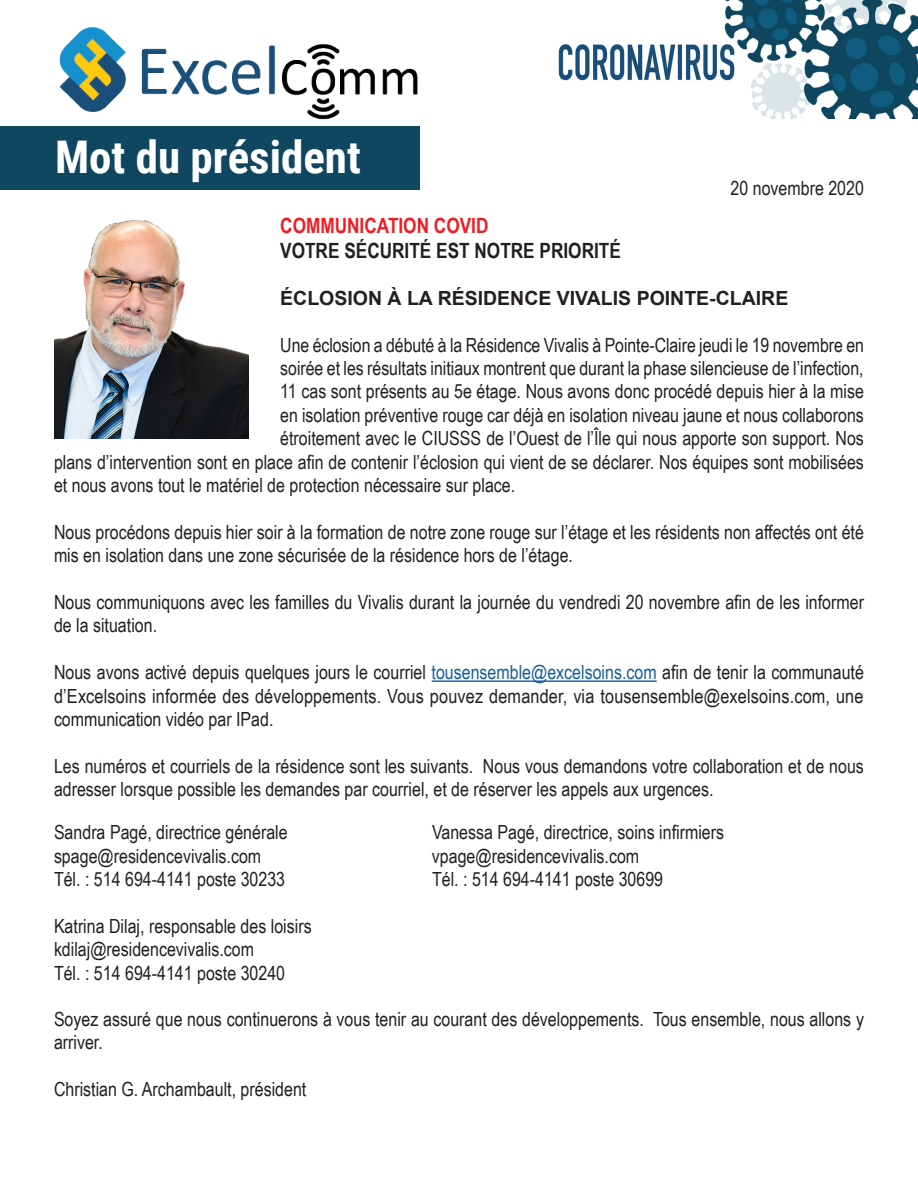
<style>
.page{position:relative;width:918px;height:1188px;background:#fff}
.page>*{position:absolute;margin:0;border:0;box-sizing:border-box;transform-origin:0 0}
.t1{font:700 45px "Roboto Condensed";color:#fff}
.t2{font:700 21px "Arial Narrow";color:#231f20}
.t3{font:700 21px "Arial Narrow";color:#ee1d23}
.t4{font:19.5px/23.4px "Arial Narrow";color:#231f20}
.t5{font:700 19.5px "Arial";color:#231f20}
.s1{color:#175d9e}
</style>
<div class="page">
<img style="left:59px;top:27px;width:359px;height:93px">
<img style="left:558px;top:0;width:360px;height:118px">
<hr style="left:432px;top:680px;width:225px;height:2px;background:#175d9e">
<div style="left:0;top:126px;width:420px;height:64px;background:#0e475f"></div>
<img style="left:54px;top:220px;width:194px;height:218px">
<p class="t1" style="left:55px;top:126px;width:307px">Mot du président</p>
<p class="t4" style="left:731px;top:176px;width:135px">20 novembre 2020</p>
<p class="t3" style="left:280px;top:209px;width:210px">COMMUNICATION COVID</p>
<p class="t2" style="left:280px;top:235px;width:342px">VOTRE SÉCURITÉ EST NOTRE PRIORITÉ</p>
<p class="t5" style="left:280px;top:284px;width:510px">ÉCLOSION À LA RÉSIDENCE VIVALIS POINTE-CLAIRE</p>
<p class="t4" style="left:280px;top:332px;width:585px">Une éclosion a débuté à la Résidence Vivalis à Pointe-Claire jeudi le 19 novembre en</p>
<p class="t4" style="left:280px;top:356px;width:585px">soirée et les résultats initiaux montrent que durant la phase silencieuse de l’infection,</p>
<p class="t4" style="left:280px;top:379px;width:585px">11 cas sont présents au 5e étage. Nous avons donc procédé depuis hier à la mise</p>
<p class="t4" style="left:280px;top:402px;width:585px">en isolation préventive rouge car déjà en isolation niveau jaune et nous collaborons</p>
<p class="t4" style="left:280px;top:426px;width:585px">étroitement avec le CIUSSS de l’Ouest de l’Île qui nous apporte son support. Nos</p>
<p class="t4" style="left:54px;top:449px;width:811px">plans d’intervention sont en place afin de contenir l’éclosion qui vient de se déclarer. Nos équipes sont mobilisées</p>
<p class="t4" style="left:54px;top:473px;width:463px">et nous avons tout le matériel de protection nécessaire sur place.</p>
<p class="t4" style="left:54px;top:519px;width:811px">Nous procédons depuis hier soir à la formation de notre zone rouge sur l’étage et les résidents non affectés ont été mis en isolation dans une zone sécurisée de la résidence hors de l’étage.</p>
<p class="t4" style="left:54px;top:590px;width:811px">Nous communiquons avec les familles du Vivalis durant la journée du vendredi 20 novembre afin de les informer de la situation.</p>
<p class="t4" style="left:54px;top:660px;width:811px;text-align:justify">Nous avons activé depuis quelques jours le courriel <span class="s1">tousensemble@excelsoins.com</span> afin de tenir la communauté d’Excelsoins informée des développements. Vous pouvez demander, via tousensemble@exelsoins.com, une communication vidéo par IPad.</p>
<p class="t4" style="left:54px;top:753px;width:811px">Les numéros et courriels de la résidence sont les suivants. Nous vous demandons votre collaboration et de nous adresser lorsque possible les demandes par courriel, et de réserver les appels aux urgences.</p>
<p class="t4" style="left:54px;top:820px;width:235px">Sandra Pagé, directrice générale</p>
<p class="t4" style="left:432px;top:820px;width:294px">Vanessa Pagé, directrice, soins infirmiers</p>
<p class="t4" style="left:54px;top:843px;width:209px">spage@residencevivalis.com</p>
<p class="t4" style="left:432px;top:843px;width:209px">vpage@residencevivalis.com</p>
<p class="t4" style="left:54px;top:867px;width:233px">Tél. : 514 694-4141 poste 30233</p>
<p class="t4" style="left:432px;top:867px;width:233px">Tél. : 514 694-4141 poste 30699</p>
<p class="t4" style="left:54px;top:913px;width:259px">Katrina Dilaj, responsable des loisirs</p>
<p class="t4" style="left:54px;top:937px;width:202px">kdilaj@residencevivalis.com</p>
<p class="t4" style="left:54px;top:960px;width:233px">Tél. : 514 694-4141 poste 30240</p>
<p class="t4" style="left:54px;top:1007px;width:812px">Soyez assuré que nous continuerons à vous tenir au courant des développements. Tous ensemble, nous allons y arriver.</p>
<p class="t4" style="left:54px;top:1077px;width:254px">Christian G. Archambault, président</p>
</div>
